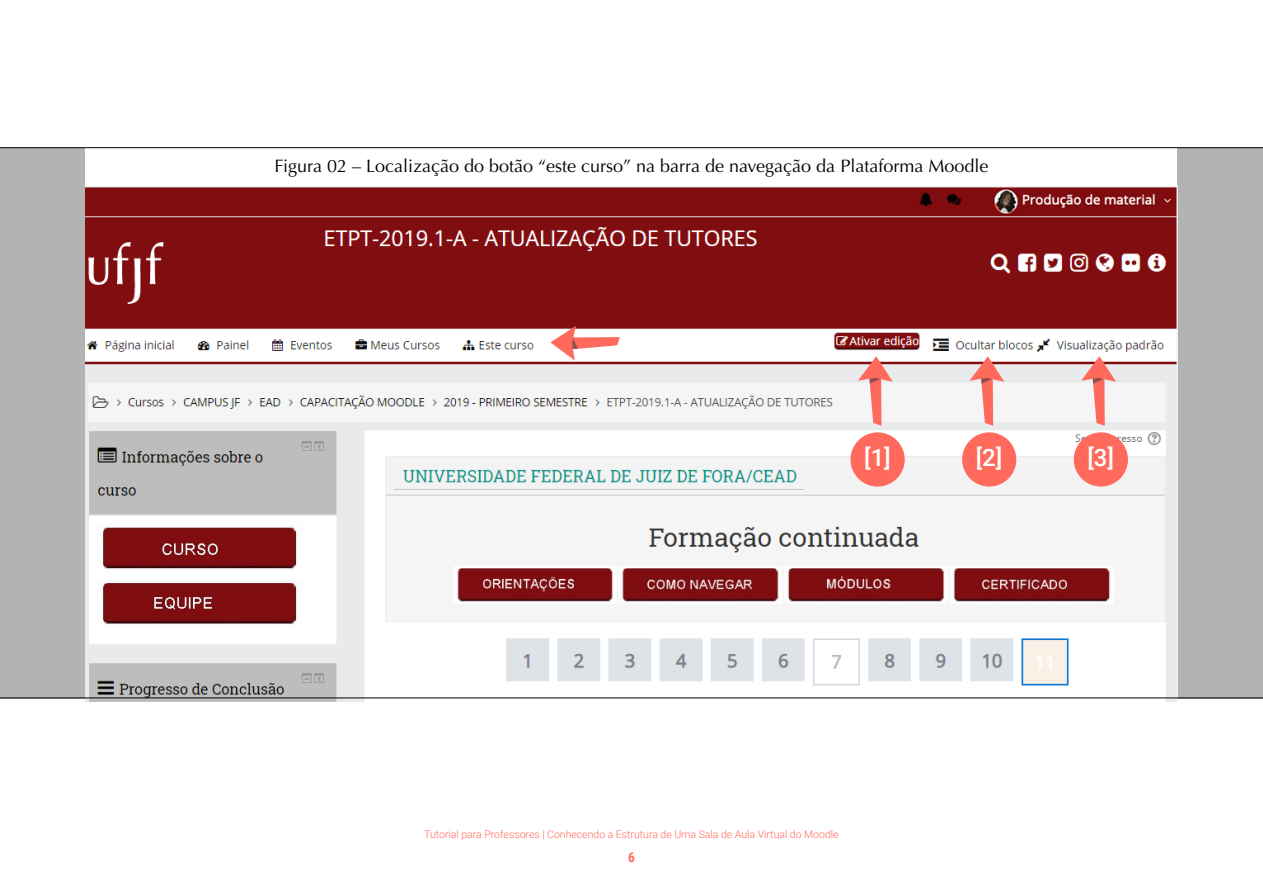
<style>
.page{position:relative;width:1263px;height:893px;background:#fff}
.page>*{position:absolute;margin:0;border:0;box-sizing:border-box;transform-origin:0 0}
.t1{font:500 24px "Roboto";color:#fff}
.t2{font:18px "Optima";color:#000}
.t3{font:700 13.5px "Roboto Condensed";color:#ff6a5c}
.t4{font:300 10.5px "Roboto";color:#ff6a5c}
</style>
<div class="page">
<div style="left:0;top:148px;width:85px;height:550px;background:#b3b3b3"></div>
<div style="left:1178px;top:148px;width:85px;height:550px;background:#b3b3b3"></div>
<img style="left:85px;top:186px;width:1093px;height:515px">
<hr style="left:0;top:147px;width:1263px;height:1px;background:#000101">
<hr style="left:0;top:697px;width:1263px;height:1px;background:#000101">
<svg style="left:550px;top:326px;width:70px;height:35px"></svg>
<svg style="left:858px;top:356px;width:35px;height:70px"></svg>
<div style="left:850px;top:432px;width:55px;height:55px;background:#ff6a5c;border-radius:50%"></div>
<svg style="left:970px;top:356px;width:34px;height:70px"></svg>
<div style="left:962px;top:432px;width:54px;height:55px;background:#ff6a5c;border-radius:50%"></div>
<svg style="left:1081px;top:356px;width:35px;height:70px"></svg>
<div style="left:1074px;top:432px;width:54px;height:55px;background:#ff6a5c;border-radius:50%"></div>
<h2 class="t2" style="left:275px;top:156px;width:715px">Figura 02 – Localização do botão “este curso” na barra de navegação da Plataforma Moodle</h2>
<h1 class="t1" style="left:864px;top:441px;width:28px">[1]</h1>
<h1 class="t1" style="left:976px;top:441px;width:28px">[2]</h1>
<h1 class="t1" style="left:1087px;top:441px;width:28px">[3]</h1>
<p class="t4" style="left:424px;top:827px;width:416px">Tutorial para Professores | Conhecendo a Estrutura de Uma Sala de Aula Virtual do Moodle</p>
<p class="t3" style="left:628px;top:848px;width:8px">6</p>
</div>
